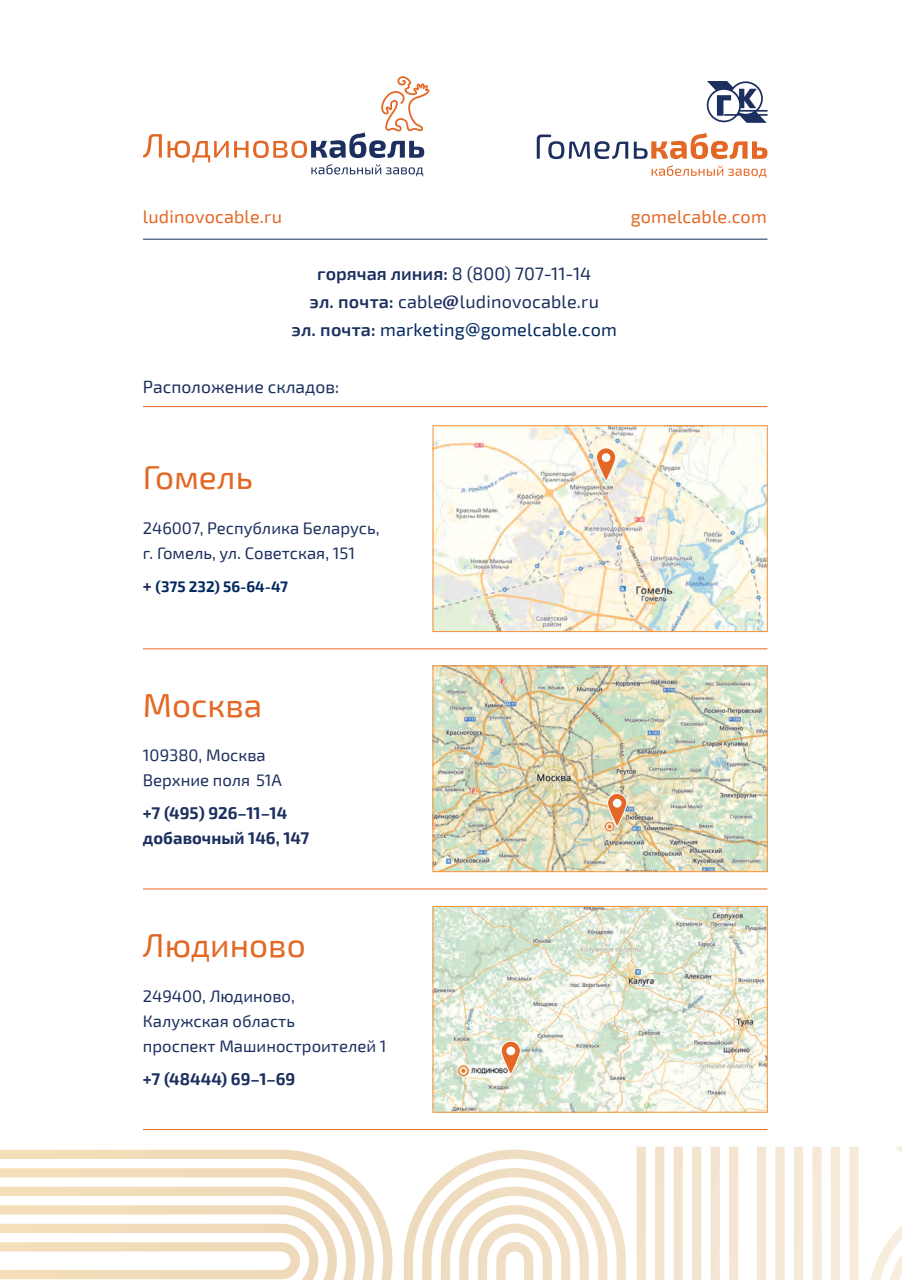
<style>
.page{position:relative;width:902px;height:1280px;background:#fff}
.page>*{position:absolute;margin:0;border:0;box-sizing:border-box;transform-origin:0 0}
.t1{font:33.3px "Exo 2";color:#e46825}
.t2{font:18px/28.2px "Exo 2";letter-spacing:.01em;color:#1c2f5e;text-align:center}
.t3{font:18px "Exo 2";letter-spacing:.01em;color:#e46825}
.t4{font:17.4px "Exo 2";color:#1c2f5e}
.t5{font:16.65px/24.9px "Exo 2";color:#1c2f5e}
.t6{font:700 16.65px/25px "Exo 2";color:#1c2f5e}
.t7{font:700 15px "Exo 2";color:#032960}
.s1{font-weight:600}
.s2{font-family:"Magnolia Script"}
.s3{color:#032960}
.s4{font-family:"Pragmatica";color:#032960}
.s5{font-size:16.65px;color:#1c2f5e}
</style>
<div class="page">
<svg style="left:896px;top:1147px;width:5px;height:5px"></svg>
<svg style="left:0;top:1150px;width:392px;height:130px"></svg>
<svg style="left:0;top:1168px;width:374px;height:112px"></svg>
<svg style="left:871px;top:1226px;width:30px;height:54px"></svg>
<svg style="left:636px;top:1147px;width:222px;height:133px"></svg>
<svg style="left:404px;top:1149px;width:221px;height:131px"></svg>
<hr style="left:143px;top:406px;width:624px;height:1px;background:#e46825">
<hr style="left:143px;top:239px;width:624px;height:1px;background:#1c2f5e">
<img style="left:435px;top:668px;width:330px;height:202px">
<div style="left:433px;top:666px;width:334px;height:206px;border:1px solid #f69238"></div>
<svg style="left:607px;top:793px;width:19px;height:34px"></svg>
<div style="left:607px;top:793px;width:20px;height:34px;border:1px solid #fff;border-radius:10px"></div>
<div style="left:612px;top:799px;width:9px;height:8px;background:#fff;border-radius:50%"></div>
<hr style="left:143px;top:889px;width:624px;height:1px;background:#e46825">
<img style="left:435px;top:908px;width:330px;height:202px">
<div style="left:433px;top:906px;width:334px;height:206px;border:1px solid #f69238"></div>
<svg style="left:501px;top:1041px;width:19px;height:34px"></svg>
<div style="left:500px;top:1041px;width:20px;height:34px;border:1px solid #fff;border-radius:10px"></div>
<div style="left:506px;top:1046px;width:9px;height:9px;background:#fff;border-radius:50%"></div>
<hr style="left:143px;top:1129px;width:624px;height:1px;background:#e46825">
<img style="left:435px;top:427px;width:330px;height:203px">
<div style="left:433px;top:425px;width:334px;height:207px;border:1px solid #f69238"></div>
<hr style="left:143px;top:648px;width:624px;height:1px;background:#e46825">
<svg style="left:596px;top:448px;width:19px;height:33px"></svg>
<div style="left:596px;top:447px;width:20px;height:35px;border:1px solid #fff;border-radius:10px"></div>
<div style="left:601px;top:453px;width:9px;height:9px;background:#fff;border-radius:50%"></div>
<svg style="left:143px;top:76px;width:286px;height:100px"></svg>
<svg style="left:706px;top:81px;width:61px;height:42px"></svg>
<svg style="left:536px;top:133px;width:231px;height:26px"></svg>
<svg style="left:651px;top:165px;width:115px;height:13px"></svg>
<p class="t3" style="left:143px;top:206px;width:140px">ludinovocable.ru</p>
<p class="t3" style="left:630px;top:206px;width:138px">gomelcable.com</p>
<p class="t2" style="left:291px;top:260px;width:327px"><span class="s1">горячая линия:</span> 8 (800) 707-11-14<br><span class="s1">эл. почта:</span> cable<span class="s2">@</span>ludinovocable.ru<br><span class="s1">эл. почта:</span> <span class="s3">marketing</span><span class="s4">@</span><span class="s3">gomelcable.com</span></p>
<p class="t4" style="left:143px;top:377px;width:198px">Расположение складов:</p>
<h1 class="t1" style="left:143px;top:458px;width:111px">Гомель</h1>
<p class="t5" style="left:143px;top:516px;width:238px">246007, Республика Беларусь, г. Гомель, ул. Советская, 151</p>
<p class="t7" style="left:143px;top:577px;width:146px"><span class="s5">+</span> (375 232) 56-64-47</p>
<h1 class="t1" style="left:143px;top:685px;width:121px">Москва</h1>
<p class="t5" style="left:143px;top:743px;width:140px">109380, Москва<br>Верхние поля 51А</p>
<p class="t6" style="left:143px;top:801px;width:168px">+7 (495) 926–11–14 добавочный 146, 147</p>
<h1 class="t1" style="left:143px;top:926px;width:164px">Людиново</h1>
<p class="t5" style="left:143px;top:984px;width:245px">249400, Людиново,<br>Калужская область<br>проспект Машиностроителей 1</p>
<p class="t6" style="left:143px;top:1067px;width:154px">+7 (48444) 69–1–69</p>
</div>
